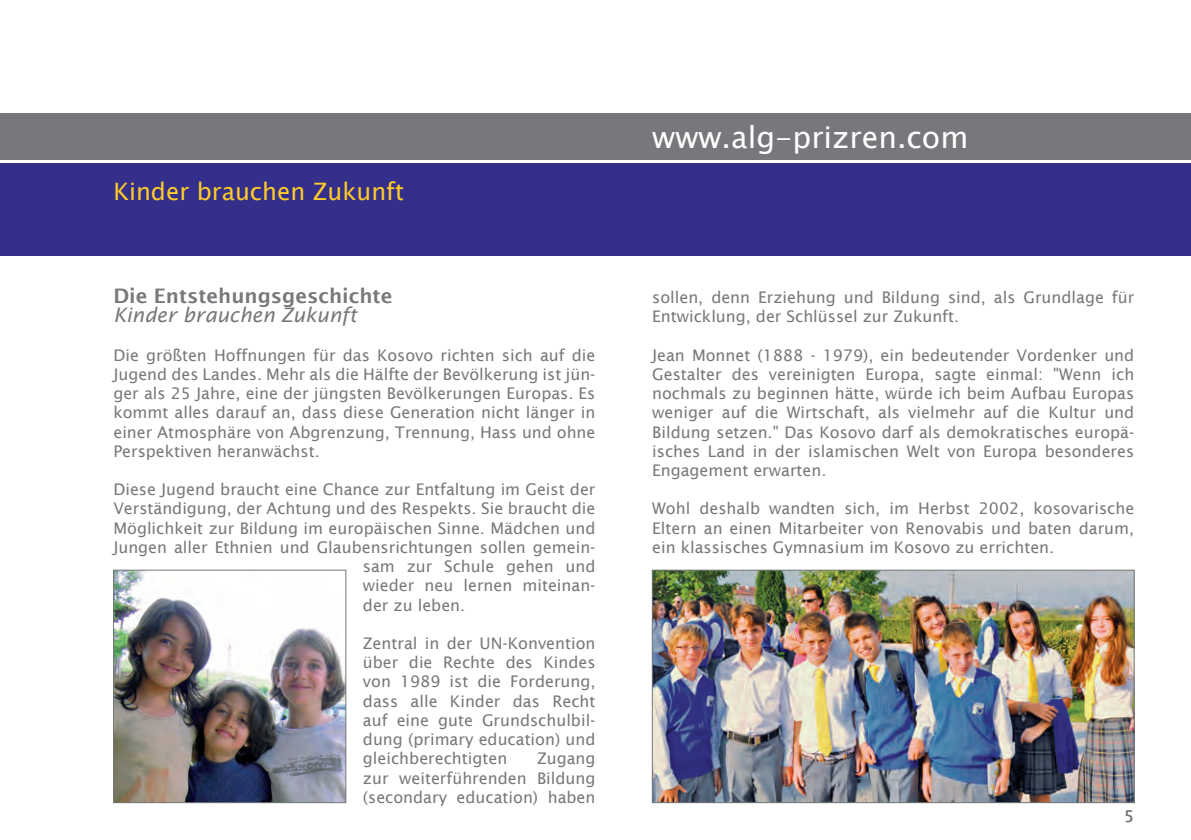
<style>
.page{position:relative;width:1191px;height:840px;background:#fff}
.page>*{position:absolute;margin:0;border:0;box-sizing:border-box;transform-origin:0 0}
.t1{font:30px "Lucida Sans Unicode";color:#fff}
.t2{font:30px "Lucida Sans Unicode";color:#fecb29}
.t3{font:24px "Lucida Sans Unicode";color:#fecb29}
.t4{font:600 20px "Lucida Sans";color:#76787b}
.t5{font:italic 20px "Lucida Sans";color:#76787b}
.t6{font:16px/19.2px "Lucida Sans";color:#76787b;text-align:justify}
</style>
<div class="page">
<div style="left:0;top:113px;width:1191px;height:47px;background:#76787b"></div>
<div style="left:0;top:163px;width:1191px;height:92px;background:#332f8a"></div>
<img style="left:654px;top:571px;width:478px;height:229px">
<div style="left:652px;top:569px;width:482px;height:233px;border:1px solid #76787b"></div>
<img style="left:115px;top:571px;width:229px;height:229px">
<div style="left:113px;top:569px;width:233px;height:233px;border:1px solid #76787b"></div>
<h2 class="t3" style="left:113px;top:173px;width:292px">Kinder brauchen Zukunft</h2>
<h1 class="t2" style="left:113px;top:171px;width:180px">TITEL - gelb</h1>
<p class="t4" style="left:113px;top:284px;width:280px">Die Entstehungsgeschichte</p>
<p class="t5" style="left:113px;top:303px;width:245px">Kinder brauchen Zukunft</p>
<p class="t6" style="left:113px;top:345px;width:483px">Die größten Hoffnungen für das Kosovo richten sich auf die Jugend des Landes. Mehr als die Hälfte der Bevölkerung ist jün&shy;ger als 25 Jahre, eine der jüngsten Bevölkerungen Europas. Es kommt alles darauf an, dass diese Generation nicht länger in einer Atmosphäre von Abgrenzung, Trennung, Hass und ohne Perspektiven heranwächst.</p>
<p class="t6" style="left:113px;top:479px;width:483px">Diese Jugend braucht eine Chance zur Entfaltung im Geist der</p>
<p class="t6" style="left:113px;top:499px;width:483px">Verständigung, der Achtung und des Respekts. Sie braucht die</p>
<p class="t6" style="left:113px;top:518px;width:483px">Möglichkeit zur Bildung im europäischen Sinne. Mädchen und</p>
<p class="t6" style="left:113px;top:537px;width:483px">Jungen aller Ethnien und Glaubensrichtungen sollen gemein-</p>
<p class="t6" style="left:363px;top:556px;width:234px">sam zur Schule gehen und</p>
<p class="t6" style="left:363px;top:575px;width:234px">wieder neu lernen miteinan-</p>
<p class="t6" style="left:363px;top:595px;width:104px">der zu leben.</p>
<p class="t6" style="left:363px;top:633px;width:234px">Zentral in der UN-Konvention über die Rechte des Kindes von 1989 ist die Forderung, dass alle Kinder das Recht auf eine gute Grundschulbil&shy;dung (primary education) und gleichberechtigten</p>
<p class="t6" style="left:363px;top:748px;width:234px;text-indent:174px">Zugang zur weiterführenden Bildung (secondary education) haben</p>
<h1 class="t1" style="left:652px;top:114px;width:318px">www.alg-prizren.com</h1>
<h1 class="t1" style="left:652px;top:114px;width:196px">TITEL - weiss</h1>
<p class="t6" style="left:652px;top:287px;width:483px">sollen, denn Erziehung und Bildung sind, als Grundlage für<br>Entwicklung, der Schlüssel zur Zukunft.</p>
<p class="t6" style="left:652px;top:345px;width:483px">Jean Monnet (1888 - 1979), ein bedeutender Vordenker und Gestalter des vereinigten Europa, sagte einmal: "Wenn ich nochmals zu beginnen hätte, würde ich beim Aufbau Europas weniger auf die Wirtschaft, als vielmehr auf die Kultur und Bildung setzen." Das Kosovo darf als demokratisches europä&shy;isches Land in der islamischen Welt von Europa besonderes Engagement erwarten.</p>
<p class="t6" style="left:652px;top:499px;width:483px">Wohl deshalb wandten sich, im Herbst 2002, kosovarische Eltern an einen Mitarbeiter von Renovabis und baten darum, ein klassisches Gymnasium im Kosovo zu errichten.</p>
<p class="t6" style="left:1124px;top:806px;width:12px">5</p>
</div>
